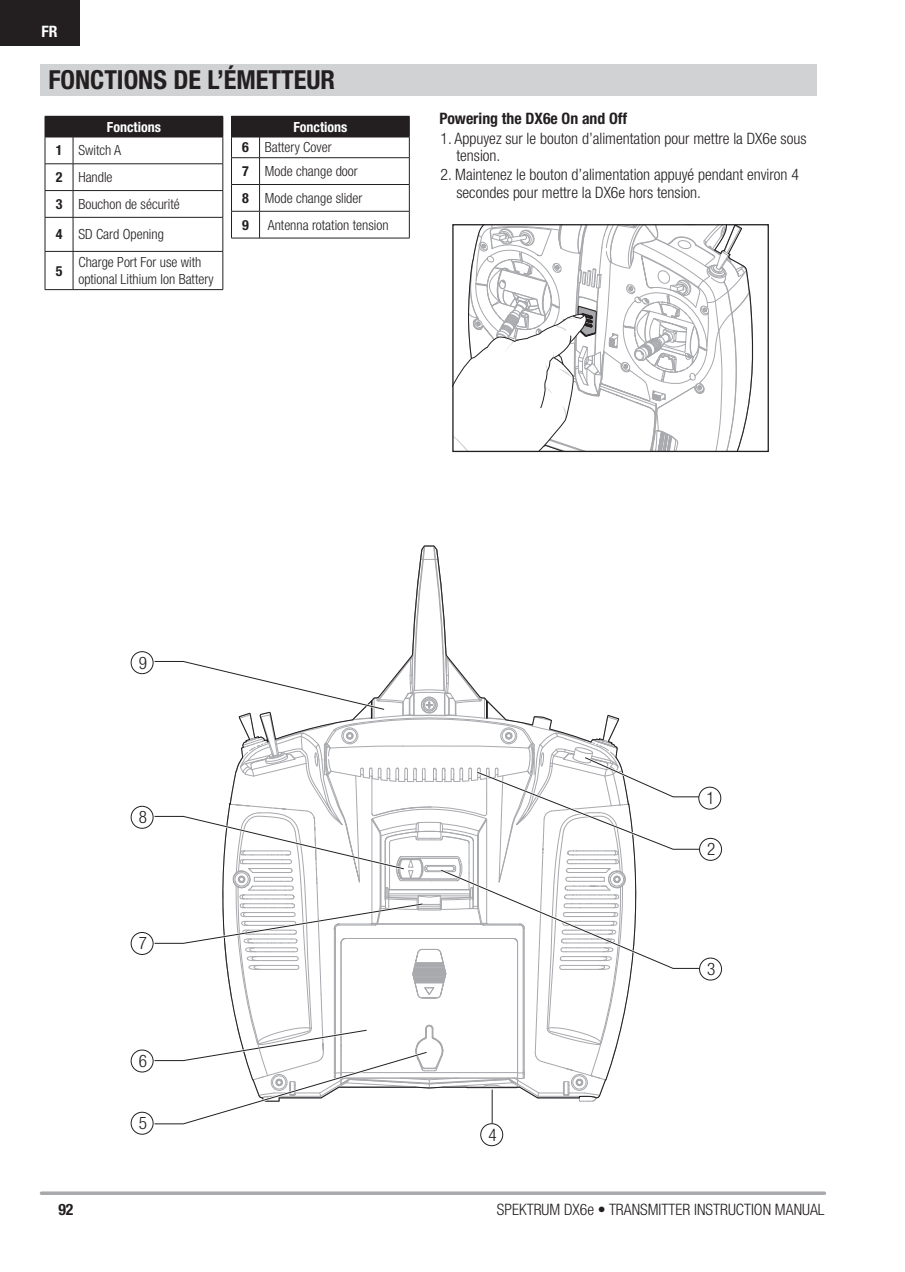
<style>
.page{position:relative;width:905px;height:1272px;background:#fff}
.page>*{position:absolute;margin:0;border:0;box-sizing:border-box;transform-origin:0 0}
.t1{font:700 condensed 26.25px "Helvetica Neue LT Std";color:#231f20}
.t2{font:300 condensed 17.15px "Helvetica Neue LT Std";color:#231f20}
.t3{font:300 condensed 15.75px/17.5px "Helvetica Neue LT Std";color:#231f20}
.t4{font:700 condensed 15.75px "Helvetica Neue LT Std";color:#231f20}
.t5{font:700 condensed 15.75px "Helvetica Neue LT Std";color:#fff}
.t6{font:300 condensed 14px/26.8px "Helvetica Neue LT Std";color:#231f20}
.t7{font:700 condensed 14px/23.8px "Helvetica Neue LT Std";color:#fff}
.t8{font:700 condensed 14px "Helvetica Neue LT Std";color:#231f20}
.s1{color:#231f20}
.s2{font-weight:300;color:#231f20}
.s3{font-weight:700}
.s4{font-weight:700;color:#fff}
</style>
<div class="page">
<svg style="left:41px;top:1191px;width:783px;height:4px;background:#b2b3b6"></svg>
<div style="left:0;top:0;width:79px;height:45px;background:#231f20"></div>
<div style="left:40px;top:64px;width:776px;height:31px;background:#d1d2d4"></div>
<svg style="left:152px;top:545px;width:552px;height:581px"></svg>
<hr style="left:491px;top:1089px;width:2px;height:34px;background:#fff">
<hr style="left:492px;top:1089px;width:1px;height:34px;background:#231f20">
<div style="left:698px;top:787px;width:22px;height:22px;background:#fff;border-radius:50%"></div>
<div style="left:698px;top:786px;width:23px;height:23px;border:1px solid #231f20;border-radius:50%"></div>
<div style="left:699px;top:838px;width:22px;height:22px;background:#fff;border-radius:50%"></div>
<div style="left:699px;top:838px;width:23px;height:23px;border:1px solid #231f20;border-radius:50%"></div>
<div style="left:699px;top:958px;width:22px;height:22px;background:#fff;border-radius:50%"></div>
<div style="left:699px;top:957px;width:23px;height:23px;border:1px solid #231f20;border-radius:50%"></div>
<div style="left:481px;top:1123px;width:21px;height:22px;background:#fff;border-radius:50%"></div>
<div style="left:480px;top:1123px;width:23px;height:23px;border:1px solid #231f20;border-radius:50%"></div>
<div style="left:131px;top:1111px;width:23px;height:23px;border:1px solid #231f20;border-radius:50%"></div>
<div style="left:131px;top:1049px;width:23px;height:23px;border:1px solid #231f20;border-radius:50%"></div>
<div style="left:131px;top:932px;width:23px;height:23px;border:1px solid #231f20;border-radius:50%"></div>
<div style="left:131px;top:806px;width:23px;height:23px;border:1px solid #231f20;border-radius:50%"></div>
<div style="left:131px;top:651px;width:23px;height:23px;border:1px solid #231f20;border-radius:50%"></div>
<div style="left:45px;top:116px;width:178px;height:21px;background:#231f20"></div>
<hr style="left:73px;top:163px;width:150px;height:1px;background:#231f20">
<hr style="left:73px;top:190px;width:150px;height:1px;background:#231f20">
<hr style="left:45px;top:218px;width:1px;height:33px;background:#231f20">
<hr style="left:73px;top:217px;width:150px;height:1px;background:#231f20">
<hr style="left:73px;top:218px;width:1px;height:33px;background:#231f20">
<hr style="left:222px;top:218px;width:1px;height:33px;background:#231f20">
<svg style="left:45px;top:251px;width:28px;height:1px"></svg>
<hr style="left:45px;top:252px;width:1px;height:37px;background:#231f20">
<hr style="left:73px;top:251px;width:150px;height:1px;background:#231f20">
<hr style="left:73px;top:252px;width:1px;height:37px;background:#231f20">
<hr style="left:222px;top:252px;width:1px;height:37px;background:#231f20">
<hr style="left:45px;top:289px;width:178px;height:1px;background:#231f20">
<svg style="left:45px;top:138px;width:29px;height:80px"></svg>
<svg style="left:222px;top:138px;width:1px;height:79px"></svg>
<hr style="left:45px;top:137px;width:178px;height:1px;background:#231f20">
<div style="left:231px;top:116px;width:178px;height:21px;background:#231f20"></div>
<hr style="left:259px;top:157px;width:150px;height:1px;background:#231f20">
<hr style="left:231px;top:137px;width:178px;height:1px;background:#231f20">
<hr style="left:259px;top:184px;width:150px;height:1px;background:#231f20">
<hr style="left:259px;top:211px;width:150px;height:1px;background:#231f20">
<svg style="left:231px;top:137px;width:29px;height:101px"></svg>
<svg style="left:409px;top:116px;width:1px;height:122px"></svg>
<hr style="left:231px;top:238px;width:178px;height:1px;background:#231f20">
<svg style="left:453px;top:226px;width:300px;height:227px"></svg>
<div style="left:452px;top:224px;width:317px;height:228px;border:1px solid #231f20"></div>
<p class="t5" style="left:42px;top:26px;width:18px">FR</p>
<h1 class="t1" style="left:48px;top:70px;width:288px">FONCTIONS DE L’ÉMETTEUR</h1>
<p class="t7" style="left:56px;top:116px;width:107px;text-indent:51px">Fonctions<br><span class="s1">1</span> <span class="s2">Switch A</span></p>
<p class="t6" style="left:56px;top:165px;width:126px"><span class="s3">2</span> Handle<br><span class="s3">3</span> Bouchon de sécurité</p>
<p class="t6" style="left:56px;top:222px;width:110px"><span class="s3">4</span> SD Card Opening</p>
<p class="t8" style="left:56px;top:265px;width:8px">5</p>
<p class="t6" style="left:78px;top:254px;width:137px;line-height:17.5px">Charge Port For use with optional Lithium Ion Battery</p>
<p class="t6" style="left:242px;top:118px;width:107px;line-height:20.7px;text-indent:51px"><span class="s4">Fonctions<br></span><span class="s3">6</span> Battery Cover</p>
<p class="t6" style="left:242px;top:159px;width:122px"><span class="s3">7</span> Mode change door<br><span class="s3">8</span> Mode change slider<br><span class="s3">9</span></p>
<p class="t6" style="left:268px;top:213px;width:122px">Antenna rotation tension</p>
<p class="t4" style="left:439px;top:113px;width:189px">Powering the DX6e On and Off</p>
<p class="t3" style="left:456px;top:131px;width:351px;text-indent:-16px">1. Appuyez sur le bouton d’alimentation pour mettre la DX6e sous tension.</p>
<p class="t3" style="left:456px;top:168px;width:344px;text-indent:-16px">2. Maintenez le bouton d’alimentation appuyé pendant environ 4 secondes pour mettre la DX6e hors tension.</p>
<p class="t2" style="left:139px;top:656px;width:10px">9</p>
<p class="t2" style="left:139px;top:811px;width:10px">8</p>
<p class="t2" style="left:139px;top:937px;width:10px">7</p>
<p class="t2" style="left:139px;top:1054px;width:10px">6</p>
<p class="t2" style="left:139px;top:1117px;width:10px">5</p>
<p class="t2" style="left:488px;top:1128px;width:10px">4</p>
<p class="t2" style="left:706px;top:792px;width:10px">1</p>
<p class="t2" style="left:707px;top:843px;width:10px">2</p>
<p class="t2" style="left:707px;top:962px;width:10px">3</p>
<p class="t4" style="left:58px;top:1203px;width:17px">92</p>
<p class="t3" style="left:497px;top:1202px;width:329px">SPEKTRUM DX6e • TRANSMITTER INSTRUCTION MANUAL</p>
</div>
